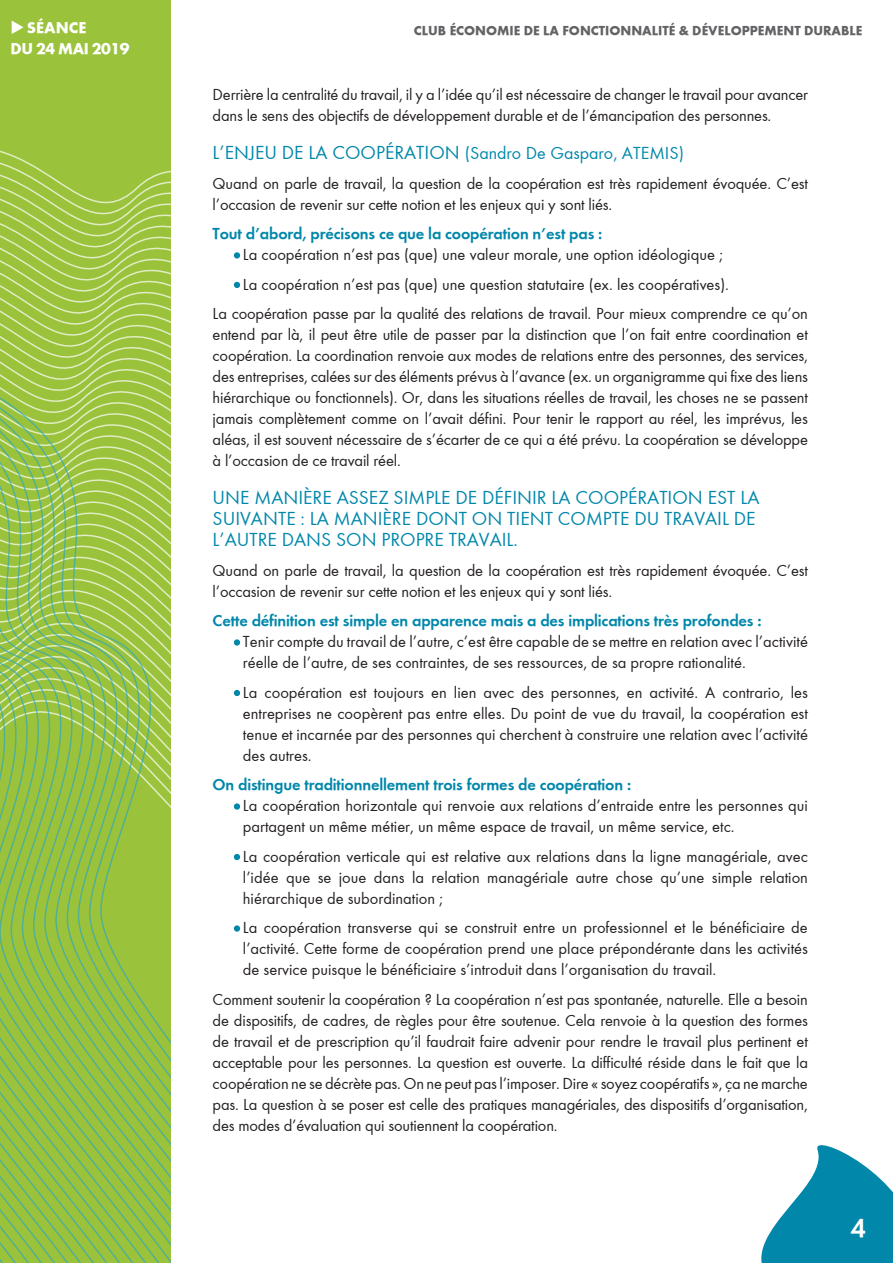
<style>
.page{position:relative;width:893px;height:1263px;background:#fff}
.page>*{position:absolute;margin:0;border:0;box-sizing:border-box;transform-origin:0 0}
.t1{font:700 27px "Function";color:#fff}
.t2{font:19.5px/21px "Function";color:#0087aa}
.t3{font:18px "Function";color:#0087aa}
.t4{font:16.5px/21px "Function";color:#231f20}
.t5{font:700 16.5px "Function";letter-spacing:-.01em;color:#0087aa}
.t6{font:16.2px "Function LH Heavy";letter-spacing:-.03em;color:#fff}
.t7{font:13.5px "Function LH Heavy";color:#636366}
.s1{font-size:19.5px}
</style>
<div class="page">
<svg style="left:761px;top:1145px;width:132px;height:118px"></svg>
<svg style="left:234px;top:252px;width:6px;height:7px"></svg>
<svg style="left:234px;top:282px;width:6px;height:6px"></svg>
<svg style="left:234px;top:639px;width:6px;height:7px"></svg>
<svg style="left:234px;top:690px;width:6px;height:6px"></svg>
<svg style="left:234px;top:803px;width:6px;height:7px"></svg>
<svg style="left:234px;top:854px;width:6px;height:6px"></svg>
<svg style="left:234px;top:925px;width:6px;height:7px"></svg>
<svg style="left:0;top:0;width:170px;height:1263px;background:#99c34a"></svg>
<p class="t6" style="left:11px;top:18px;width:77px">◆SÉANCE</p>
<p class="t7" style="left:414px;top:22px;width:450px">CLUB ÉCONOMIE DE LA FONCTIONNALITÉ &amp; DÉVELOPPEMENT DURABLE</p>
<p class="t6" style="left:11px;top:39px;width:120px">DU 24 MAI 2019</p>
<p class="t4" style="left:213px;top:84px;width:597px">Derrière la centralité du travail, il y a l’idée qu’il est nécessaire de changer le travail pour avancer dans le sens des objectifs de développement durable et de l’émancipation des personnes.</p>
<p class="t3" style="left:213px;top:143px;width:473px"><span class="s1">L’ENJEU DE LA COOPÉRATION</span> (Sandro De Gasparo, ATEMIS)</p>
<p class="t4" style="left:213px;top:173px;width:597px">Quand on parle de travail, la question de la coopération est très rapidement évoquée. C’est l’occasion de revenir sur cette notion et les enjeux qui y sont liés.</p>
<p class="t5" style="left:213px;top:224px;width:391px">Tout d’abord, précisons ce que la coopération n’est pas :</p>
<p class="t4" style="left:243px;top:244px;width:481px">La coopération n’est pas (que) une valeur morale, une option idéologique ;</p>
<p class="t4" style="left:243px;top:274px;width:487px">La coopération n’est pas (que) une question statutaire (ex. les coopératives).</p>
<p class="t4" style="left:213px;top:303px;width:597px;text-align:justify">La coopération passe par la qualité des relations de travail. Pour mieux comprendre ce qu’on entend par là, il peut être utile de passer par la distinction que l’on fait entre coordination et coopération. La coordination renvoie aux modes de relations entre des personnes, des services, des entreprises, calées sur des éléments prévus à l’avance (ex. un organigramme qui fixe des liens hiérarchique ou fonctionnels). Or, dans les situations réelles de travail, les choses ne se passent jamais complètement comme on l’avait défini. Pour tenir le rapport au réel, les imprévus, les aléas, il est souvent nécessaire de s’écarter de ce qui a été prévu. La coopération se développe à l’occasion de ce travail réel.</p>
<p class="t2" style="left:213px;top:487px;width:548px">UNE MANIÈRE ASSEZ SIMPLE DE DÉFINIR LA COOPÉRATION EST LA<br>SUIVANTE : LA MANIÈRE DONT ON TIENT COMPTE DU TRAVAIL DE<br>L’AUTRE DANS SON PROPRE TRAVAIL.</p>
<p class="t4" style="left:213px;top:560px;width:597px">Quand on parle de travail, la question de la coopération est très rapidement évoquée. C’est l’occasion de revenir sur cette notion et les enjeux qui y sont liés.</p>
<p class="t5" style="left:213px;top:611px;width:550px">Cette définition est simple en apparence mais a des implications très profondes :</p>
<p class="t4" style="left:243px;top:631px;width:566px">Tenir compte du travail de l’autre, c’est être capable de se mettre en relation avec l’activité réelle de l’autre, de ses contraintes, de ses ressources, de sa propre rationalité.</p>
<p class="t4" style="left:243px;top:682px;width:567px;text-align:justify">La coopération est toujours en lien avec des personnes, en activité. A contrario, les entreprises ne coopèrent pas entre elles. Du point de vue du travail, la coopération est tenue et incarnée par des personnes qui cherchent à construire une relation avec l’activité des autres.</p>
<p class="t5" style="left:213px;top:775px;width:420px">On distingue traditionnellement trois formes de coopération :</p>
<p class="t4" style="left:243px;top:795px;width:566px">La coopération horizontale qui renvoie aux relations d’entraide entre les personnes qui partagent un même métier, un même espace de travail, un même service, etc.</p>
<p class="t4" style="left:243px;top:846px;width:567px;text-align:justify">La coopération verticale qui est relative aux relations dans la ligne managériale, avec l’idée que se joue dans la relation managériale autre chose qu’une simple relation hiérarchique de subordination ;</p>
<p class="t4" style="left:243px;top:917px;width:566px;text-align:justify">La coopération transverse qui se construit entre un professionnel et le bénéficiaire de l’activité. Cette forme de coopération prend une place prépondérante dans les activités de service puisque le bénéficiaire s’introduit dans l’organisation du travail.</p>
<p class="t4" style="left:213px;top:989px;width:597px;text-align:justify">Comment soutenir la coopération ? La coopération n’est pas spontanée, naturelle. Elle a besoin de dispositifs, de cadres, de règles pour être soutenue. Cela renvoie à la question des formes de travail et de prescription qu’il faudrait faire advenir pour rendre le travail plus pertinent et acceptable pour les personnes. La question est ouverte. La difficulté réside dans le fait que la coopération ne se décrète pas. On ne peut pas l’imposer. Dire « soyez coopératifs », ça ne marche pas. La question à se poser est celle des pratiques managériales, des dispositifs d’organisation, des modes d’évaluation qui soutiennent la coopération.</p>
<p class="t1" style="left:850px;top:1212px;width:17px">4</p>
</div>
